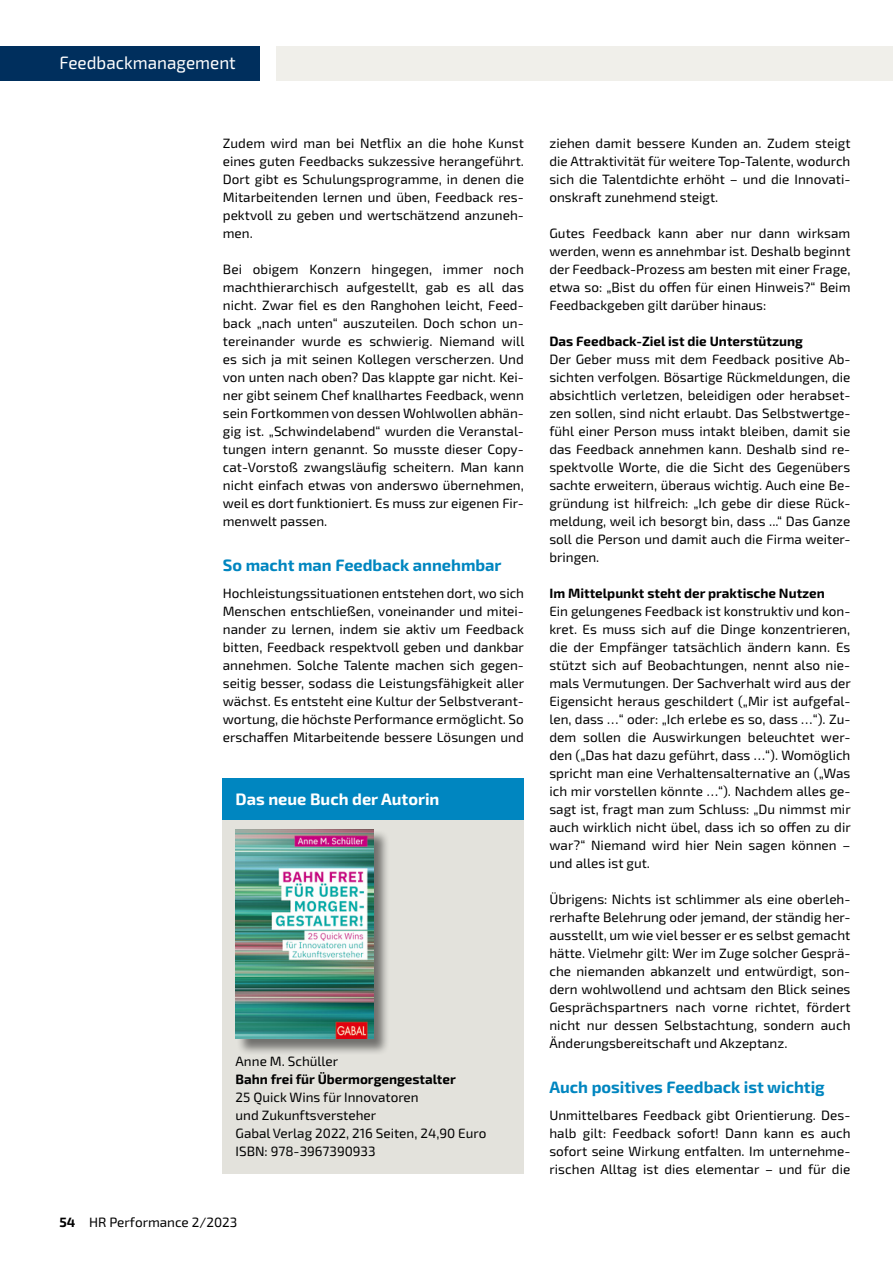
<style>
.page{position:relative;width:893px;height:1263px;background:#fff}
.page>*{position:absolute;margin:0;border:0;box-sizing:border-box;transform-origin:0 0}
.t1{font:18px "Exo 2";color:#fff;scale:.95 1}
.t2{font:700 16.5px "Exo 2";color:#0086c0}
.t3{font:700 16.5px "Exo 2";color:#fff}
.t4{font:13.5px/18px "Exo 2";color:#000;text-align:justify}
.t5{font:700 13.5px "Exo 2";color:#000}
.s1{font-weight:700}
</style>
<div class="page">
<div style="left:0;top:47px;width:259px;height:34px;background:#002f5d"></div>
<div style="left:276px;top:47px;width:617px;height:34px;background:#f0efea"></div>
<div style="left:223px;top:778px;width:301px;height:396px;background:#e3e2dc"></div>
<div style="left:223px;top:778px;width:301px;height:42px;background:#0086c0"></div>
<div style="left:236px;top:829px;width:154px;height:226px;background:#000;opacity:.5"></div>
<img style="left:236px;top:829px;width:137px;height:210px">
<h1 class="t1" style="left:60px;top:50px;width:187px">Feedbackmanagement</h1>
<p class="t4" style="left:223px;top:133px;width:303px">Zudem wird man bei Netflix an die hohe Kunst eines guten Feedbacks sukzessive herangeführt.<br>Dort gibt es Schulungsprogramme, in denen die Mitarbeitenden lernen und üben, Feedback res&shy;pektvoll zu geben und wertschätzend anzuneh&shy;men.</p>
<p class="t4" style="left:223px;top:259px;width:303px">Bei obigem Konzern hingegen, immer noch machthierarchisch aufgestellt, gab es all das nicht. Zwar fiel es den Ranghohen leicht, Feed&shy;back „nach unten“ auszuteilen. Doch schon un&shy;tereinander wurde es schwierig. Niemand will es sich ja mit seinen Kollegen verscherzen. Und von unten nach oben? Das klappte gar nicht. Kei&shy;ner gibt seinem Chef knallhartes Feedback, wenn sein Fortkommen von dessen Wohlwollen abhän&shy;gig ist. „Schwindelabend“ wurden die Veranstal&shy;tungen intern genannt. So musste dieser Copy&shy;cat-Vorstoß zwangsläufig scheitern. Man kann nicht einfach etwas von anderswo übernehmen, weil es dort funktioniert. Es muss zur eigenen Fir&shy;menwelt passen.</p>
<p class="t2" style="left:223px;top:552px;width:280px">So macht man Feedback annehmbar</p>
<p class="t4" style="left:223px;top:583px;width:303px">Hochleistungssituationen entstehen dort, wo sich Menschen entschließen, voneinander und mitei&shy;nander zu lernen, indem sie aktiv um Feedback bitten, Feedback respektvoll geben und dankbar annehmen. Solche Talente machen sich gegen&shy;seitig besser, sodass die Leistungsfähigkeit aller wächst. Es entsteht eine Kultur der Selbstverant&shy;wortung, die höchste Performance ermöglicht. So erschaffen Mitarbeitende bessere Lösungen und</p>
<p class="t3" style="left:236px;top:786px;width:205px">Das neue Buch der Autorin</p>
<p class="t4" style="left:236px;top:1051px;width:104px">Anne M. Schüller</p>
<p class="t5" style="left:236px;top:1069px;width:222px">Bahn frei für Übermorgengestalter</p>
<p class="t4" style="left:236px;top:1087px;width:252px;text-align:left">25 Quick Wins für Innovatoren<br>und Zukunftsversteher<br>Gabal Verlag 2022, 216 Seiten, 24,90 Euro<br>ISBN: 978-3967390933</p>
<p class="t4" style="left:60px;top:1212px;width:179px"><span class="s1">54</span> HR Performance 2/2023</p>
<p class="t4" style="left:549px;top:133px;width:303px">ziehen damit bessere Kunden an. Zudem steigt die Attraktivität für weitere Top-Talente, wodurch sich die Talentdichte erhöht – und die Innovati&shy;onskraft zunehmend steigt.</p>
<p class="t4" style="left:549px;top:223px;width:303px">Gutes Feedback kann aber nur dann wirksam werden, wenn es annehmbar ist. Deshalb beginnt der Feedback-Prozess am besten mit einer Frage, etwa so: „Bist du offen für einen Hinweis?“ Beim Feedbackgeben gilt darüber hinaus:</p>
<p class="t5" style="left:549px;top:331px;width:255px">Das Feedback-Ziel ist die Unterstützung</p>
<p class="t4" style="left:549px;top:349px;width:303px">Der Geber muss mit dem Feedback positive Ab&shy;sichten verfolgen. Bösartige Rückmeldungen, die absichtlich verletzen, beleidigen oder herabset&shy;zen sollen, sind nicht erlaubt. Das Selbstwertge&shy;fühl einer Person muss intakt bleiben, damit sie das Feedback annehmen kann. Deshalb sind re&shy;spektvolle Worte, die die Sicht des Gegenübers sachte erweitern, überaus wichtig. Auch eine Be&shy;gründung ist hilfreich: „Ich gebe dir diese Rück&shy;meldung, weil ich besorgt bin, dass ...“ Das Ganze soll die Person und damit auch die Firma weiter&shy;bringen.</p>
<p class="t5" style="left:549px;top:583px;width:277px">Im Mittelpunkt steht der praktische Nutzen</p>
<p class="t4" style="left:549px;top:601px;width:303px">Ein gelungenes Feedback ist konstruktiv und kon&shy;kret. Es muss sich auf die Dinge konzentrieren, die der Empfänger tatsächlich ändern kann. Es stützt sich auf Beobachtungen, nennt also nie&shy;mals Vermutungen. Der Sachverhalt wird aus der Eigensicht heraus geschildert („Mir ist aufgefal&shy;len, dass …“ oder: „Ich erlebe es so, dass …“). Zu&shy;dem sollen die Auswirkungen beleuchtet wer&shy;den („Das hat dazu geführt, dass …“). Womöglich spricht man eine Verhaltensalternative an („Was ich mir vorstellen könnte …“). Nachdem alles ge&shy;sagt ist, fragt man zum Schluss: „Du nimmst mir auch wirklich nicht übel, dass ich so offen zu dir war?“ Niemand wird hier Nein sagen können – und alles ist gut.</p>
<p class="t4" style="left:549px;top:889px;width:303px">Übrigens: Nichts ist schlimmer als eine oberleh&shy;rerhafte Belehrung oder jemand, der ständig her&shy;ausstellt, um wie viel besser er es selbst gemacht hätte. Vielmehr gilt: Wer im Zuge solcher Gesprä&shy;che niemanden abkanzelt und entwürdigt, son&shy;dern wohlwollend und achtsam den Blick seines Gesprächspartners nach vorne richtet, fördert nicht nur dessen Selbstachtung, sondern auch Änderungsbereitschaft und Akzeptanz.</p>
<p class="t2" style="left:549px;top:1074px;width:277px">Auch positives Feedback ist wichtig</p>
<p class="t4" style="left:549px;top:1105px;width:303px">Unmittelbares Feedback gibt Orientierung. Des&shy;halb gilt: Feedback sofort! Dann kann es auch sofort seine Wirkung entfalten. Im unternehme&shy;rischen Alltag ist dies elementar – und für die</p>
</div>
